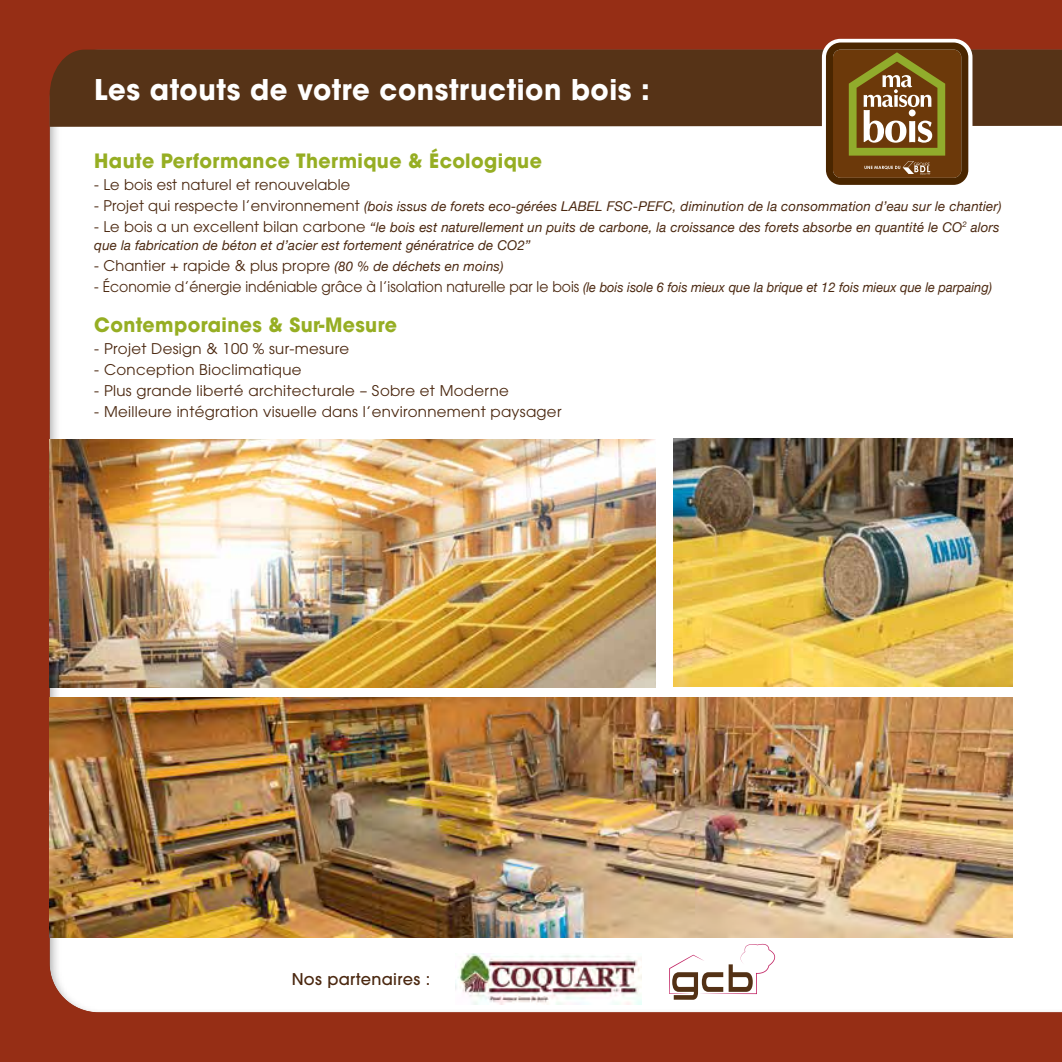
<style>
.page{position:relative;width:1062px;height:1062px;background:#962e15}
.page>*{position:absolute;margin:0;border:0;box-sizing:border-box;transform-origin:0 0}
.t1{font:700 28.35px "ITC Avant Garde Pro";letter-spacing:.02em;color:#fff}
.t2{font:700 19.6px "ITC Avant Garde Pro";letter-spacing:.02em;color:#96ae23}
.t3{font:500 16.1px "ITC Avant Garde Pro";letter-spacing:.02em;color:#4b2810}
.t4{font:14.7px "ITC Avant Garde Pro";letter-spacing:.02em;color:#4b2810}
.t5{font:14.7px "ITC Avant Garde Pro";color:#4b2810;scale:.95 1}
.t6{font:italic 13.47px/17.7px "Helvetica Neue";letter-spacing:.01em;color:#4b2810}
.s1{font-family:"ITC Avant Garde Pro";font-style:normal;font-size:14.7px}
.s2{font-family:"Helvetica Neue";font-style:italic;font-size:13.47px}
</style>
<div class="page">
<div style="left:47px;top:47px;width:1015px;height:966px;background:#fff"></div>
<img style="left:50px;top:697px;width:962px;height:240px">
<img style="left:50px;top:439px;width:605px;height:248px">
<img style="left:674px;top:439px;width:338px;height:248px">
<div style="left:50px;top:50px;width:1012px;height:77px;background:#563317"></div>
<img style="left:456px;top:953px;width:186px;height:51px">
<svg style="left:669px;top:943px;width:106px;height:56px"></svg>
<div style="left:822px;top:39px;width:150px;height:150px;border:7px solid #fff;border-radius:15px"></div>
<svg style="left:826px;top:42px;width:142px;height:143px;background:#795825"></svg>
<h1 class="t1" style="left:94px;top:71px;width:557px">Les atouts de votre construction bois :</h1>
<h2 class="t2" style="left:94px;top:148px;width:449px">Haute Performance Thermique &amp; Écologique</h2>
<p class="t4" style="left:94px;top:175px;width:257px">- Le bois est naturel et renouvelable</p>
<p class="t6" style="left:94px;top:198px;width:909px"><span class="s1">- Projet qui respecte l’environnement</span> (bois issus de forets eco-gérées LABEL FSC-PEFC, diminution de la consommation d’eau sur le chantier)</p>
<p class="t6" style="left:94px;top:219px;width:906px"><span class="s1">- Le bois a un excellent bilan carbone</span> “le bois est naturellement un puits de carbone, la croissance des forets absorbe en quantité le CO<sup>2</sup> alors que la fabrication de béton et d’acier est fortement génératrice de CO2”</p>
<p class="t4" style="left:94px;top:256px;width:411px">- Chantier + rapide &amp; plus propre <span class="s2">(80 % de déchets en moins)</span></p>
<p class="t5" style="left:94px;top:277px;width:946px">- Économie d’énergie indéniable grâce à l’isolation naturelle par le bois <span class="s2">(le bois isole 6 fois mieux que la brique et 12 fois mieux que le parpaing)</span></p>
<h2 class="t2" style="left:94px;top:312px;width:304px">Contemporaines &amp; Sur-Mesure</h2>
<p class="t4" style="left:94px;top:339px;width:256px">- Projet Design &amp; 100 % sur-mesure</p>
<p class="t4" style="left:94px;top:360px;width:209px">- Conception Bioclimatique</p>
<p class="t4" style="left:94px;top:381px;width:416px">- Plus grande liberté architecturale – Sobre et Moderne</p>
<p class="t4" style="left:94px;top:402px;width:469px">- Meilleure intégration visuelle dans l’environnement paysager</p>
<p class="t3" style="left:292px;top:969px;width:140px">Nos partenaires :</p>
</div>
